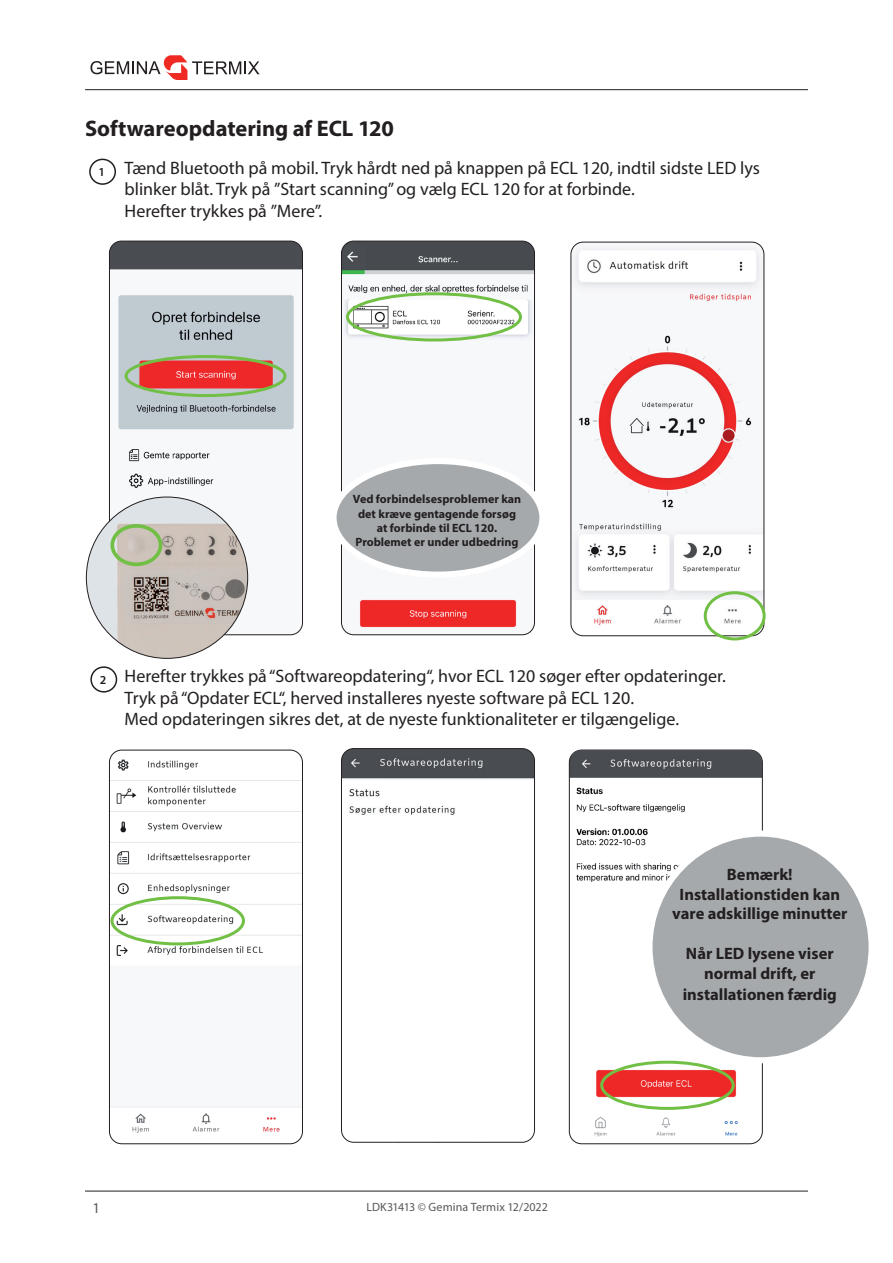
<style>
.page{position:relative;width:893px;height:1263px;background:#fff}
.page>*{position:absolute;margin:0;border:0;box-sizing:border-box;transform-origin:0 0}
.t1{font:700 22.5px "Myriad Pro";letter-spacing:-.005em;color:#231f20}
.t2{font:18px/21.6px "Myriad Pro";color:#231f20}
.t3{font:700 16.5px/19.8px "Myriad Pro";color:#231f20;text-align:center}
.t4{font:15px "Myriad Pro";color:#57585a}
.t5{font:600 12.3px "Myriad Pro";color:#231f20}
.t6{font:700 12px/14.4px "Myriad Pro";color:#231f20;text-align:center}
.t7{font:12px "Myriad Pro";letter-spacing:.005em;color:#57585a}
</style>
<div class="page">
<svg style="left:90px;top:55px;width:170px;height:25px"></svg>
<hr style="left:85px;top:89px;width:723px;height:1px;background:#231f20">
<hr style="left:85px;top:1191px;width:723px;height:1px;background:#231f20">
<img style="left:341px;top:241px;width:193px;height:394px">
<div style="left:341px;top:241px;width:194px;height:394px;border:1px solid #231f20;border-radius:12px"></div>
<img style="left:571px;top:242px;width:193px;height:394px">
<div style="left:571px;top:242px;width:193px;height:394px;border:1px solid #231f20;border-radius:12px"></div>
<div style="left:704px;top:591px;width:62px;height:49px;border:3px solid #71bf44;border-radius:50%"></div>
<img style="left:109px;top:241px;width:193px;height:394px">
<div style="left:109px;top:241px;width:194px;height:394px;border:1px solid #231f20;border-radius:12px"></div>
<img style="left:109px;top:750px;width:193px;height:394px">
<div style="left:109px;top:750px;width:194px;height:394px;border:1px solid #231f20;border-radius:12px"></div>
<div style="left:89px;top:159px;width:27px;height:26px;border:2px solid #231f20;border-radius:50%"></div>
<div style="left:90px;top:666px;width:27px;height:26px;border:2px solid #231f20;border-radius:50%"></div>
<img style="left:341px;top:748px;width:193px;height:394px">
<div style="left:341px;top:748px;width:194px;height:394px;border:1px solid #231f20;border-radius:12px"></div>
<div style="left:346px;top:292px;width:176px;height:49px;border:3px solid #71bf44;border-radius:50%"></div>
<div style="left:86px;top:497px;width:162px;height:161px;background:#dde3e6;border-radius:50%"></div>
<img style="left:98px;top:506px;width:150px;height:152px">
<div style="left:110px;top:524px;width:52px;height:42px;border:4px solid #71bf44;border-radius:50%"></div>
<img style="left:569px;top:755px;width:193px;height:389px">
<div style="left:649px;top:833px;width:223px;height:227px;background:#a5a9ac;border-radius:50%"></div>
<div style="left:646px;top:830px;width:229px;height:233px;border:6px solid #fff;border-radius:50%"></div>
<div style="left:110px;top:896px;width:135px;height:49px;border:3px solid #71bf44;border-radius:50%"></div>
<div style="left:600px;top:1061px;width:135px;height:49px;border:3px solid #71bf44;border-radius:50%"></div>
<div style="left:125px;top:355px;width:161px;height:42px;border:3px solid #71bf44;border-radius:50%"></div>
<img style="left:571px;top:750px;width:191px;height:27px">
<img style="left:342px;top:243px;width:24px;height:26px">
<div style="left:334px;top:461px;width:208px;height:114px;background:#a5a9ac;border-radius:50%"></div>
<div style="left:330px;top:458px;width:215px;height:120px;border:6px solid #fff;border-radius:50%"></div>
<p class="t1" style="left:85px;top:114px;width:310px">Softwareopdatering af ECL 120</p>
<p class="t2" style="left:125px;top:157px;width:637px">Tænd Bluetooth på mobil. Tryk hårdt ned på knappen på ECL 120, indtil sidste LED lys blinker blåt. Tryk på ”Start scanning” og vælg ECL 120 for at forbinde.<br>Herefter trykkes på ”Mere”.</p>
<p class="t5" style="left:99px;top:164px;width:8px">1</p>
<p class="t6" style="left:353px;top:491px;width:170px">Ved forbindelsesproblemer kan det kræve gentagende forsøg at forbinde til ECL 120.<br>Problemet er under udbedring</p>
<p class="t2" style="left:125px;top:665px;width:603px;text-indent:-25px"><sub>2</sub> Herefter trykkes på “Softwareopdatering“, hvor ECL 120 søger efter opdateringer.<br>Tryk på “Opdater ECL“, herved installeres nyeste software på ECL 120.<br>Med opdateringen sikres det, at de nyeste funktionaliteter er tilgængelige.</p>
<p class="t4" style="left:93px;top:1199px;width:9px">1</p>
<p class="t7" style="left:366px;top:1199px;width:183px">LDK31413 © Gemina Termix 12/2022</p>
<p class="t3" style="left:672px;top:864px;width:177px">Bemærk!<br>Installationstiden kan vare adskillige minutter</p>
<p class="t3" style="left:686px;top:943px;width:149px">Når LED lysene viser normal drift, er</p>
<p class="t3" style="left:683px;top:984px;width:156px">installationen færdig</p>
</div>
